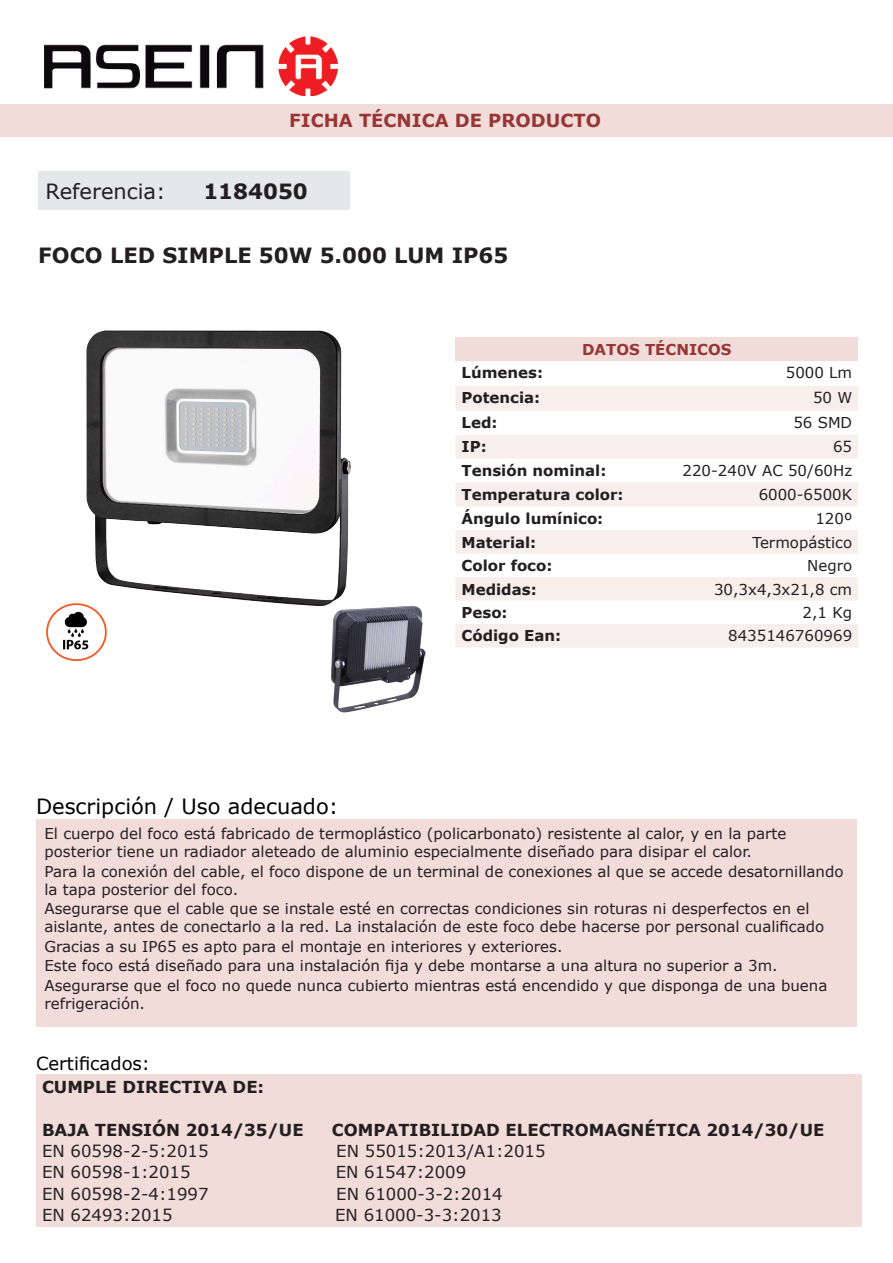
<style>
.page{position:relative;width:893px;height:1263px;background:#fff}
.page>*{position:absolute;margin:0;border:0;box-sizing:border-box;transform-origin:0 0}
.nombre{font:700 21px "Verdana";color:#231f20}
.t1{font:21px "Verdana";color:#000}
.t2{font:21px "Verdana";color:#231f20}
.referencia{font:700 21px "Verdana";color:#231f20}
.t3{font:700 18px "Verdana";color:#963736}
.t4{font:18px "Verdana";color:#000}
.párrafo_Iz{font:16.5px "Verdana";color:#231f20}
.párrafo_Iz-2{font:700 16.5px "Verdana";color:#231f20}
.párrafo_Iz-3{font:15px/18px "Verdana";color:#231f20}
.párrafo_Iz-4{font:700 15px "Verdana";color:#231f20}
.Parrado_DE{font:15px "Verdana";color:#231f20}
.datosTec{font:700 15px "Verdana";color:#963736}
</style>
<div class="page">
<div style="left:38px;top:172px;width:312px;height:38px;background:#e6e7e9"></div>
<img style="left:44px;top:36px;width:294px;height:60px">
<div style="left:0;top:104px;width:893px;height:32px;background:#f2dcda"></div>
<div style="left:455px;top:337px;width:403px;height:24px;background:#f2dcda"></div>
<div style="left:456px;top:386px;width:402px;height:121px;background:#f8eeec"></div>
<div style="left:455px;top:411px;width:180px;height:23px;background:#fff"></div>
<div style="left:635px;top:411px;width:223px;height:23px;background:#fff"></div>
<svg style="left:456px;top:459px;width:402px;height:23px"></svg>
<svg style="left:456px;top:530px;width:402px;height:117px;fill:#f8eeec"></svg>
<img style="left:86px;top:330px;width:265px;height:276px">
<img style="left:317px;top:602px;width:109px;height:111px">
<img style="left:47px;top:604px;width:59px;height:57px">
<div style="left:36px;top:819px;width:821px;height:208px;background:#f2dcda"></div>
<div style="left:36px;top:1074px;width:825px;height:153px;background:#f2dcda"></div>
<p class="t3" style="left:289px;top:108px;width:313px">FICHA TÉCNICA DE PRODUCTO</p>
<p class="t2" style="left:46px;top:177px;width:122px">Referencia:</p>
<p class="referencia" style="left:203px;top:176px;width:106px">1184050</p>
<p class="nombre" style="left:38px;top:240px;width:472px">FOCO LED SIMPLE 50W 5.000 LUM IP65</p>
<p class="datosTec" style="left:582px;top:339px;width:151px">DATOS TÉCNICOS</p>
<p class="párrafo_Iz-4" style="left:461px;top:362px;width:83px">Lúmenes:</p>
<p class="Parrado_DE" style="left:786px;top:362px;width:68px">5000 Lm</p>
<p class="párrafo_Iz-4" style="left:461px;top:387px;width:80px">Potencia:</p>
<p class="Parrado_DE" style="left:813px;top:387px;width:41px">50 W</p>
<p class="párrafo_Iz-4" style="left:461px;top:412px;width:38px">Led:</p>
<p class="Parrado_DE" style="left:793px;top:413px;width:60px">56 SMD</p>
<p class="párrafo_Iz-4" style="left:461px;top:436px;width:27px">IP:</p>
<p class="Parrado_DE" style="left:833px;top:436px;width:21px">65</p>
<p class="párrafo_Iz-4" style="left:461px;top:460px;width:146px">Tensión nominal:</p>
<p class="Parrado_DE" style="left:682px;top:460px;width:171px">220-240V AC 50/60Hz</p>
<p class="párrafo_Iz-4" style="left:461px;top:484px;width:164px">Temperatura color:</p>
<p class="Parrado_DE" style="left:759px;top:484px;width:95px">6000-6500K</p>
<p class="párrafo_Iz-4" style="left:461px;top:508px;width:143px">Ángulo lumínico:</p>
<p class="Parrado_DE" style="left:815px;top:508px;width:38px">120º</p>
<p class="párrafo_Iz-4" style="left:461px;top:531px;width:76px">Material:</p>
<p class="Parrado_DE" style="left:752px;top:532px;width:101px">Termopástico</p>
<p class="párrafo_Iz-4" style="left:461px;top:555px;width:92px">Color foco:</p>
<p class="Parrado_DE" style="left:807px;top:555px;width:47px">Negro</p>
<p class="párrafo_Iz-4" style="left:461px;top:578px;width:77px">Medidas:</p>
<p class="Parrado_DE" style="left:714px;top:579px;width:140px">30,3x4,3x21,8 cm</p>
<p class="párrafo_Iz-4" style="left:461px;top:602px;width:48px">Peso:</p>
<p class="Parrado_DE" style="left:803px;top:602px;width:51px">2,1 Kg</p>
<p class="párrafo_Iz-4" style="left:461px;top:625px;width:101px">Código Ean:</p>
<p class="Parrado_DE" style="left:728px;top:626px;width:126px">8435146760969</p>
<p class="t1" style="left:36px;top:792px;width:304px">Descripción / Uso adecuado:</p>
<p class="párrafo_Iz-3" style="left:45px;top:824px;width:743px">El cuerpo del foco está fabricado de termoplástico (policarbonato) resistente al calor, y en la parte posterior tiene un radiador aleteado de aluminio especialmente diseñado para disipar el calor.</p>
<p class="párrafo_Iz-3" style="left:45px;top:862px;width:800px">Para la conexión del cable, el foco dispone de un terminal de conexiones al que se accede desatornillando la tapa posterior del foco.</p>
<p class="párrafo_Iz-3" style="left:45px;top:899px;width:781px">Asegurarse que el cable que se instale esté en correctas condiciones sin roturas ni desperfectos en el aislante, antes de conectarlo a la red. La instalación de este foco debe hacerse por personal cualificado</p>
<p class="párrafo_Iz-3" style="left:45px;top:937px;width:519px">Gracias a su IP65 es apto para el montaje en interiores y exteriores.</p>
<p class="párrafo_Iz-3" style="left:45px;top:956px;width:735px">Este foco está diseñado para una instalación fija y debe montarse a una altura no superior a 3m.</p>
<p class="párrafo_Iz-3" style="left:45px;top:976px;width:784px">Asegurarse que el foco no quede nunca cubierto mientras está encendido y que disponga de una buena refrigeración.</p>
<p class="t4" style="left:36px;top:1051px;width:116px">Certificados:</p>
<p class="párrafo_Iz-2" style="left:42px;top:1075px;width:224px">CUMPLE DIRECTIVA DE:</p>
<p class="párrafo_Iz-2" style="left:42px;top:1118px;width:263px">BAJA TENSIÓN 2014/35/UE</p>
<p class="párrafo_Iz-2" style="left:332px;top:1118px;width:494px">COMPATIBILIDAD ELECTROMAGNÉTICA 2014/30/UE</p>
<p class="párrafo_Iz" style="left:42px;top:1140px;width:168px">EN 60598-2-5:2015</p>
<p class="párrafo_Iz" style="left:336px;top:1140px;width:211px">EN 55015:2013/A1:2015</p>
<p class="párrafo_Iz" style="left:42px;top:1161px;width:150px">EN 60598-1:2015</p>
<p class="párrafo_Iz" style="left:336px;top:1161px;width:132px">EN 61547:2009</p>
<p class="párrafo_Iz" style="left:42px;top:1182px;width:168px">EN 60598-2-4:1997</p>
<p class="párrafo_Iz" style="left:336px;top:1182px;width:168px">EN 61000-3-2:2014</p>
<p class="párrafo_Iz" style="left:42px;top:1203px;width:132px">EN 62493:2015</p>
<p class="párrafo_Iz" style="left:335px;top:1203px;width:168px">EN 61000-3-3:2013</p>
</div>
